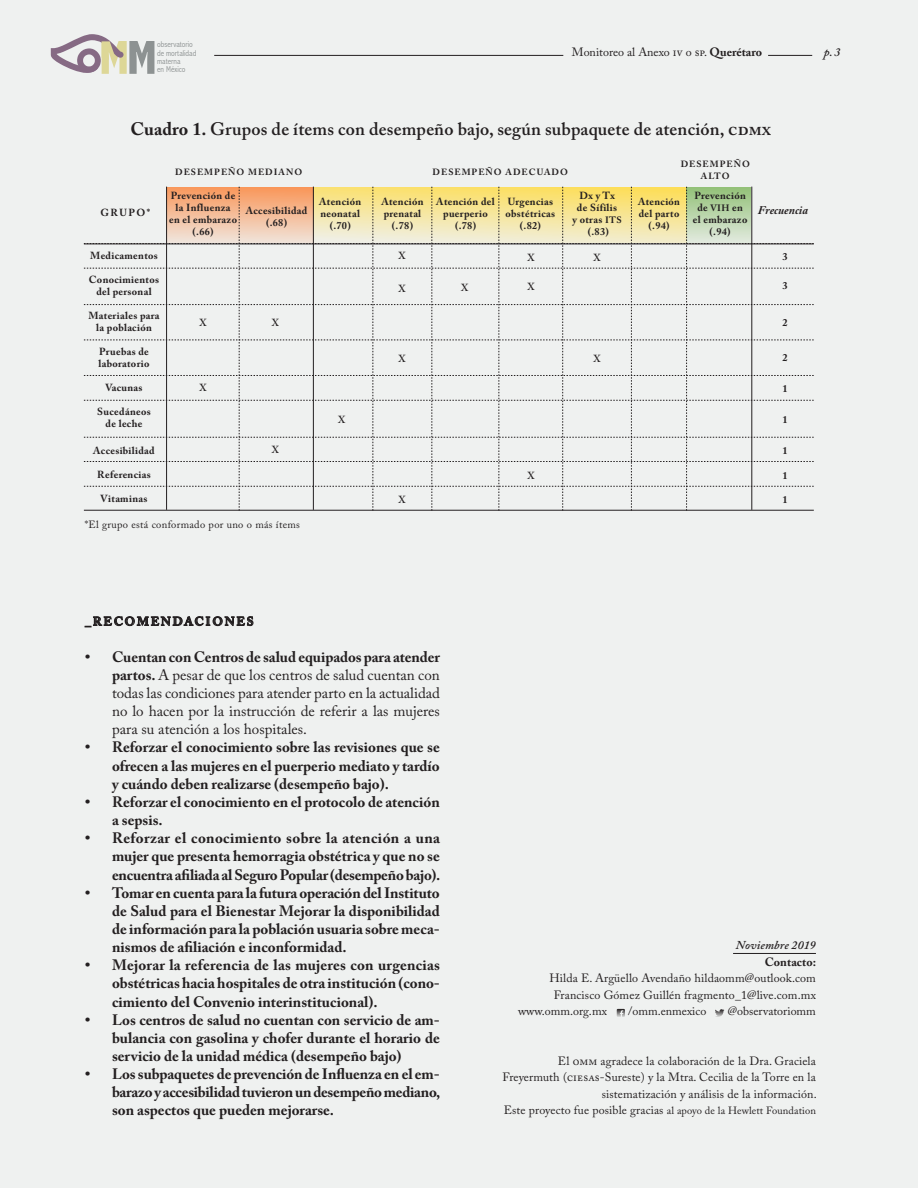
<style>
.page{position:relative;width:918px;height:1188px;background:#eff1f0}
.page>*{position:absolute;margin:0;border:0;box-sizing:border-box;transform-origin:0 0}
.Corrido_y_sangria{font:600 18px "Adobe Caslon Pro";letter-spacing:.01em;color:#231f20}
.t1{font:700 15px/18.1px "Adobe Caslon Pro";color:#231f20;text-align:justify}
.t2{font:15px/18.1px "Adobe Caslon Pro";color:#231f20;text-align:justify}
.Corrido_y_sangria-2{font:12px/16.5px "Adobe Caslon Pro";letter-spacing:.01em;color:#231f20;text-align:right}
.Base_sangrado{font:12px "Adobe Caslon Pro";color:#231f20}
.Corrido_y_sangria-3{font:700 12px "Adobe Caslon Pro";letter-spacing:.15em;color:#231f20}
.Corrido_y_sangria-4{font:italic 600 12px "Adobe Caslon Pro";letter-spacing:.01em;color:#231f20}
.Corrido_y_sangria-5{font:700 12px "Adobe Caslon Pro";letter-spacing:.01em;color:#231f20}
.t3{font:italic 700 11.7px "Adobe Caslon Pro";color:#231f20}
.Corrido_y_sangria-6{font:10.5px "Adobe Caslon Pro";letter-spacing:.03em;color:#231f20}
.Corrido_y_sangria-7{font:700 10.2px/12px "Adobe Caslon Pro";letter-spacing:.03em;color:#231f20;text-align:center}
.Corrido_y_sangria-8{font:600 10.2px "Adobe Caslon Pro";color:#231f20}
.t4{font:700 9px/12px "Adobe Caslon Pro";letter-spacing:.115em;color:#231f20;text-align:center}
.t5{font:300 condensed 8.55px/8.6px "Abadi";color:#8d9292}
.s1{font-weight:700}
.s2{font-family:"Adobe Caslon Pro Bold SC900";font-weight:400}
.s3{font-family:"Adobe Caslon Pro Bold SC900";font-weight:400;font-size:9.3px}
.s4{font-size:10.5px}
</style>
<div class="page">
<svg style="left:84px;top:187px;width:730px;height:324px"></svg>
<svg style="left:85px;top:616px;width:168px;height:12px"></svg>
<hr style="left:733px;top:953px;width:83px;height:1px;background:#231f20">
<hr style="left:768px;top:55px;width:44px;height:1px;background:#231f20">
<hr style="left:214px;top:55px;width:349px;height:1px;background:#231f20">
<svg style="left:715px;top:1009px;width:9px;height:8px"></svg>
<svg style="left:617px;top:1009px;width:8px;height:8px"></svg>
<svg style="left:51px;top:34px;width:103px;height:40px"></svg>
<p class="t5" style="left:157px;top:40px;width:41px">observatorio de mortalidad materna<br>en México</p>
<p class="Corrido_y_sangria-2" style="left:572px;top:44px;width:192px">Monitoreo al Anexo iv o sp. <span class="s1">Querétaro</span></p>
<p class="Corrido_y_sangria-4" style="left:824px;top:45px;width:18px">p. 3</p>
<p class="Corrido_y_sangria" style="left:130px;top:119px;width:642px"><span class="s1">Cuadro</span> <span class="s2">1</span><span class="s1">.</span> Grupos de ítems con desempeño bajo, según subpaquete de atención, cdmx</p>
<p class="Corrido_y_sangria-7" style="left:101px;top:207px;width:51px">GRUPO*</p>
<p class="Corrido_y_sangria-7" style="left:90px;top:250px;width:69px">Medicamentos</p>
<p class="Corrido_y_sangria-7" style="left:89px;top:274px;width:72px">Conocimientos del personal</p>
<p class="Corrido_y_sangria-7" style="left:88px;top:310px;width:73px">Materiales para la población</p>
<p class="Corrido_y_sangria-7" style="left:98px;top:346px;width:53px;text-align:left">Pruebas de laboratorio</p>
<p class="Corrido_y_sangria-7" style="left:105px;top:382px;width:39px">Vacunas</p>
<p class="Corrido_y_sangria-7" style="left:97px;top:406px;width:55px">Sucedáneos</p>
<p class="Corrido_y_sangria-7" style="left:106px;top:417px;width:38px">de leche</p>
<p class="Corrido_y_sangria-7" style="left:93px;top:444px;width:63px">Accesibilidad</p>
<p class="Corrido_y_sangria-7" style="left:97px;top:468px;width:55px">Referencias</p>
<p class="Corrido_y_sangria-7" style="left:101px;top:492px;width:48px">Vitaminas</p>
<p class="t4" style="left:175px;top:166px;width:129px">DESEMPEÑO MEDIANO</p>
<p class="t4" style="left:433px;top:166px;width:137px">DESEMPEÑO ADECUADO</p>
<p class="t4" style="left:681px;top:157px;width:71px">DESEMPEÑO<br>ALTO</p>
<p class="Corrido_y_sangria-7" style="left:169px;top:190px;width:69px">Prevención de la Influenza en el embarazo (.66)</p>
<p class="Corrido_y_sangria-7" style="left:246px;top:205px;width:63px">Accesibilidad (.68)</p>
<p class="Corrido_y_sangria-7" style="left:319px;top:195px;width:44px;text-align:left">Atención neonatal</p>
<p class="Corrido_y_sangria-7" style="left:330px;top:219px;width:23px">(.70)</p>
<p class="Corrido_y_sangria-8" style="left:199px;top:316px;width:9px">X</p>
<p class="Corrido_y_sangria-8" style="left:199px;top:382px;width:9px">X</p>
<p class="Corrido_y_sangria-8" style="left:272px;top:316px;width:9px">X</p>
<p class="Corrido_y_sangria-8" style="left:272px;top:443px;width:9px">X</p>
<p class="Corrido_y_sangria-8" style="left:338px;top:413px;width:9px">X</p>
<p class="Corrido_y_sangria-7" style="left:381px;top:195px;width:44px;text-align:left">Atención prenatal</p>
<p class="Corrido_y_sangria-7" style="left:392px;top:219px;width:23px">(.78)</p>
<p class="Corrido_y_sangria-8" style="left:398px;top:250px;width:9px">X</p>
<p class="Corrido_y_sangria-8" style="left:398px;top:283px;width:9px">X</p>
<p class="Corrido_y_sangria-7" style="left:436px;top:195px;width:60px">Atención del puerperio (.78)</p>
<p class="Corrido_y_sangria-7" style="left:506px;top:195px;width:51px">Urgencias obstétricas (.82)</p>
<p class="Corrido_y_sangria-8" style="left:461px;top:281px;width:9px">X</p>
<p class="Corrido_y_sangria-8" style="left:527px;top:252px;width:9px">X</p>
<p class="Corrido_y_sangria-8" style="left:527px;top:280px;width:9px">X</p>
<p class="Corrido_y_sangria-7" style="left:579px;top:190px;width:37px">Dx y Tx</p>
<p class="Corrido_y_sangria-7" style="left:577px;top:202px;width:42px">de Sífilis</p>
<p class="Corrido_y_sangria-7" style="left:573px;top:214px;width:51px">y otras <span class="s3">its</span></p>
<p class="Corrido_y_sangria-7" style="left:588px;top:226px;width:23px">(.83)</p>
<p class="Corrido_y_sangria-8" style="left:593px;top:252px;width:9px">X</p>
<p class="Corrido_y_sangria-7" style="left:638px;top:195px;width:43px">Atención</p>
<p class="Corrido_y_sangria-7" style="left:639px;top:207px;width:42px">del parto</p>
<p class="Corrido_y_sangria-7" style="left:649px;top:219px;width:22px">(.94)</p>
<p class="Corrido_y_sangria-7" style="left:693px;top:190px;width:56px">Prevención de <span class="s3">vih</span> en el embarazo (.94)</p>
<p class="Corrido_y_sangria-8" style="left:398px;top:353px;width:9px">X</p>
<p class="Corrido_y_sangria-8" style="left:593px;top:352px;width:9px">X</p>
<p class="Corrido_y_sangria-8" style="left:398px;top:493px;width:9px">X</p>
<p class="Corrido_y_sangria-8" style="left:527px;top:469px;width:9px">X</p>
<p class="Corrido_y_sangria-6" style="left:85px;top:519px;width:217px">*El grupo está conformado por uno o más ítems</p>
<p class="t3" style="left:758px;top:203px;width:52px">Frecuencia</p>
<p class="Corrido_y_sangria-7" style="left:783px;top:251px;width:7px">3</p>
<p class="Corrido_y_sangria-7" style="left:783px;top:280px;width:7px">3</p>
<p class="Corrido_y_sangria-7" style="left:783px;top:317px;width:7px">2</p>
<p class="Corrido_y_sangria-7" style="left:783px;top:352px;width:7px">2</p>
<p class="Corrido_y_sangria-7" style="left:783px;top:383px;width:7px">1</p>
<p class="Corrido_y_sangria-7" style="left:783px;top:414px;width:7px">1</p>
<p class="Corrido_y_sangria-7" style="left:783px;top:445px;width:7px">1</p>
<p class="Corrido_y_sangria-7" style="left:783px;top:469px;width:7px">1</p>
<p class="Corrido_y_sangria-7" style="left:783px;top:493px;width:7px">1</p>
<p class="Corrido_y_sangria-3" style="left:85px;top:614px;width:170px">_RECOMENDACIONES</p>
<p class="t2" style="left:112px;top:647px;width:330px;text-indent:-27px"><span class="s1">• Cuentan con Centros de salud equipados para atender partos.</span> A pesar de que los centros de salud cuentan con todas las condiciones para atender parto en la actualidad no lo hacen por la instrucción de referir a las mujeres para su atención a los hospitales.</p>
<p class="t1" style="left:112px;top:738px;width:329px;text-indent:-27px">• Reforzar el conocimiento sobre las revisiones que se ofrecen a las mujeres en el puerperio mediato y tardío y cuándo deben realizarse (desempeño bajo).</p>
<p class="t1" style="left:112px;top:793px;width:329px;text-indent:-27px">• Reforzar el conocimiento en el protocolo de atención a sepsis.</p>
<p class="t1" style="left:112px;top:829px;width:330px;text-indent:-27px">• Reforzar el conocimiento sobre la atención a una mujer que presenta hemorragia obstétrica y que no se encuentra afiliada al Seguro Popular (desempeño bajo).</p>
<p class="t1" style="left:112px;top:883px;width:329px;text-indent:-27px">• Tomar en cuenta para la futura operación del Instituto de Salud para el Bienestar Mejorar la disponibilidad de información para la población usuaria sobre meca&shy;nismos de afiliación e inconformidad.</p>
<p class="t1" style="left:112px;top:956px;width:329px;text-indent:-27px">• Mejorar la referencia de las mujeres con urgencias obstétricas hacia hospitales de otra institución (cono&shy;cimiento del Convenio interinstitucional).</p>
<p class="t1" style="left:112px;top:1010px;width:329px;text-indent:-27px">• Los centros de salud no cuentan con servicio de am&shy;bulancia con gasolina y chofer durante el horario de servicio de la unidad médica (desempeño bajo)</p>
<p class="t1" style="left:112px;top:1065px;width:330px;text-indent:-27px">• Los subpaquetes de prevención de Influenza en el em&shy;barazo y accesibilidad tuvieron un desempeño mediano, son aspectos que pueden mejorarse.</p>
<p class="Corrido_y_sangria-4" style="left:736px;top:938px;width:81px">Noviembre 2019</p>
<p class="Corrido_y_sangria-5" style="left:765px;top:955px;width:53px">Contacto:</p>
<p class="Corrido_y_sangria-2" style="left:550px;top:970px;width:268px">Hilda E. Argüello Avendaño hildaomm@outlook.com</p>
<p class="Corrido_y_sangria-2" style="left:554px;top:987px;width:264px">Francisco Gómez Guillén fragmento_1@live.com.mx</p>
<p class="Base_sangrado" style="left:518px;top:1004px;width:90px">www.omm.org.mx</p>
<p class="Base_sangrado" style="left:628px;top:1004px;width:80px">/omm.enmexico</p>
<p class="Base_sangrado" style="left:728px;top:1004px;width:90px">@observatoriomm</p>
<p class="Corrido_y_sangria-2" style="left:503px;top:1053px;width:316px">El omm agradece la colaboración de la Dra. Graciela<br>Freyermuth (ciesas-Sureste) y la Mtra. Cecilia de la Torre en la sistematización y análisis de la información.</p>
<p class="Corrido_y_sangria-2" style="left:504px;top:1102px;width:314px">Este proyecto fue posible gracias <span class="s4">al apoyo de la Hewlett Foundation</span></p>
</div>
